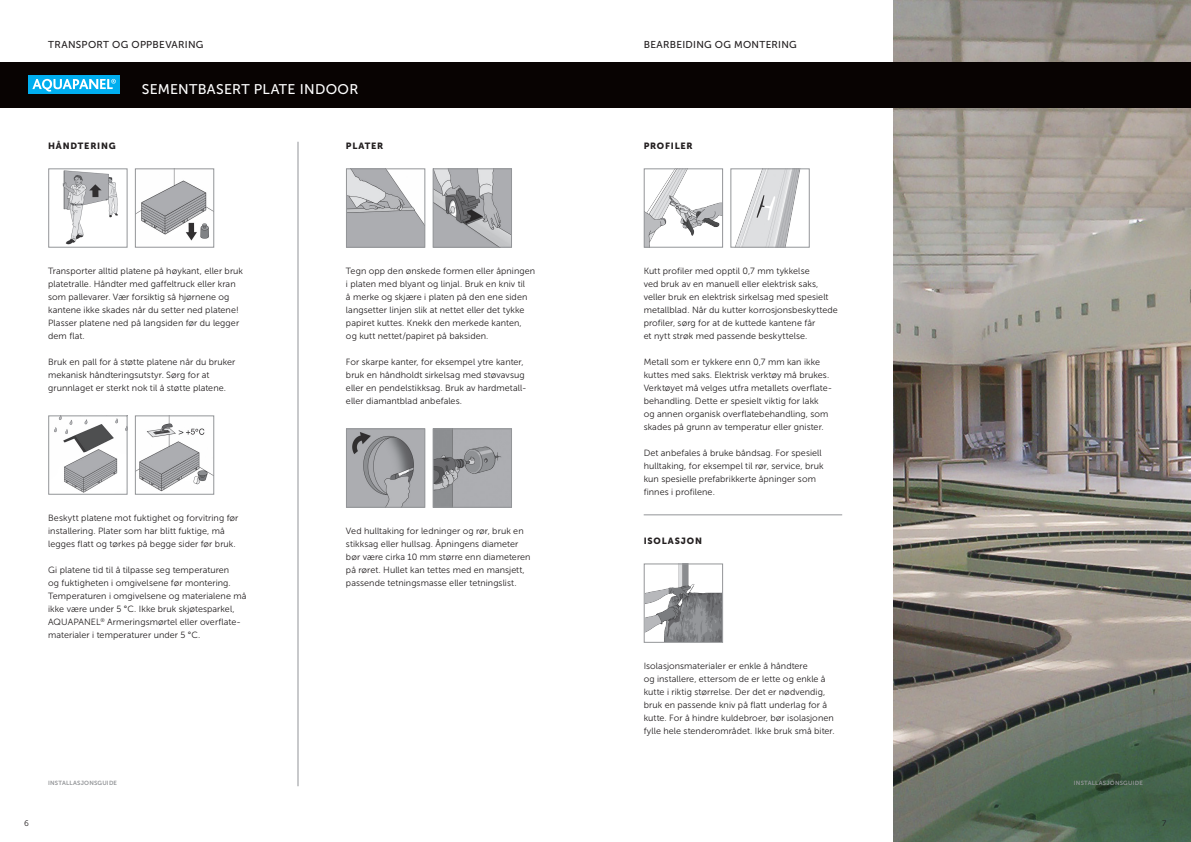
<style>
.page{position:relative;width:1191px;height:842px;background:#fff}
.page>*{position:absolute;margin:0;border:0;box-sizing:border-box;transform-origin:0 0}
.t1{font:14px "Museo Sans 500";letter-spacing:.02em;color:#fff}
.t2{font:10px "Museo Sans 500";letter-spacing:.03em;color:#231f20}
.t3{font:9px/13px "Museo Sans 300";letter-spacing:.01em;color:#231f20}
.t4{font:9px "Museo Sans 900";letter-spacing:.085em;color:#231f20}
.t5{font:8px "Museo Sans 300";color:#231f20}
.t6{font:6px "Museo Sans 700";letter-spacing:.03em;color:#939598}
</style>
<div class="page">
<img style="left:893px;top:0;width:298px;height:842px">
<div style="left:0;top:62px;width:1191px;height:46px;background:#080302"></div>
<img style="left:348px;top:170px;width:75px;height:76px">
<div style="left:346px;top:168px;width:79px;height:80px;border:1px solid #939598"></div>
<img style="left:434px;top:170px;width:76px;height:76px">
<div style="left:432px;top:168px;width:80px;height:80px;border:1px solid #939598"></div>
<img style="left:348px;top:430px;width:75px;height:76px">
<div style="left:346px;top:428px;width:79px;height:80px;border:1px solid #939598"></div>
<img style="left:434px;top:430px;width:76px;height:76px">
<div style="left:432px;top:428px;width:80px;height:80px;border:1px solid #939598"></div>
<hr style="left:643px;top:515px;width:199px;height:1px;background:#939598">
<img style="left:645px;top:170px;width:76px;height:76px">
<div style="left:643px;top:168px;width:80px;height:80px;border:1px solid #939598"></div>
<img style="left:735px;top:170px;width:65px;height:76px">
<div style="left:730px;top:168px;width:79px;height:80px;border:1px solid #939598"></div>
<img style="left:62px;top:170px;width:56px;height:75px">
<div style="left:48px;top:168px;width:80px;height:80px;border:1px solid #939598"></div>
<img style="left:137px;top:170px;width:75px;height:71px">
<div style="left:135px;top:168px;width:79px;height:80px;border:1px solid #939598"></div>
<img style="left:54px;top:417px;width:72px;height:76px">
<div style="left:48px;top:415px;width:80px;height:80px;border:1px solid #939598"></div>
<img style="left:137px;top:417px;width:75px;height:75px">
<div style="left:135px;top:415px;width:79px;height:80px;border:1px solid #939598"></div>
<img style="left:645px;top:565px;width:76px;height:76px">
<div style="left:643px;top:563px;width:80px;height:80px;border:1px solid #939598"></div>
<hr style="left:298px;top:142px;width:1px;height:644px;background:#939598">
<div style="left:28px;top:75px;width:92px;height:19px;background:#00aeef"></div>
<svg style="left:32px;top:79px;width:84px;height:13px"></svg>
<p class="t2" style="left:48px;top:39px;width:157px">TRANSPORT OG OPPBEVARING</p>
<p class="t2" style="left:643px;top:39px;width:155px">BEARBEIDING OG MONTERING</p>
<h1 class="t1" style="left:142px;top:81px;width:218px">SEMENTBASERT PLATE INDOOR</h1>
<p class="t4" style="left:48px;top:140px;width:69px">HÅNDTERING</p>
<p class="t4" style="left:346px;top:140px;width:39px">PLATER</p>
<p class="t4" style="left:643px;top:140px;width:51px">PROFILER</p>
<p class="t3" style="left:48px;top:264px;width:196px">Transporter alltid platene på høykant, eller bruk platetralle. Håndter med gaffeltruck eller kran som pallevarer. Vær forsiktig så hjørnene og kantene ikke skades når du setter ned platene!<br>Plasser platene ned på langsiden før du legger dem flat.</p>
<p class="t3" style="left:48px;top:355px;width:189px">Bruk en pall for å støtte platene når du bruker mekanisk håndteringsutstyr. Sørg for at grunnlaget er sterkt nok til å støtte platene.</p>
<p class="t3" style="left:48px;top:511px;width:192px">Beskytt platene mot fuktighet og forvitring før installering. Plater som har blitt fuktige, må legges flatt og tørkes på begge sider før bruk.</p>
<p class="t3" style="left:48px;top:563px;width:200px">Gi platene tid til å tilpasse seg temperaturen<br>og fuktigheten i omgivelsene før montering.<br>Temperaturen i omgivelsene og materialene må ikke være under 5 °C. Ikke bruk skjøtesparkel, AQUAPANEL<sup>®</sup> Armeringsmørtel eller overflate&shy;materialer i temperaturer under 5 °C.</p>
<p class="t3" style="left:346px;top:264px;width:191px">Tegn opp den ønskede formen eller åpningen i platen med blyant og linjal. Bruk en kniv til<br>å merke og skjære i platen på den ene siden langsetter linjen slik at nettet eller det tykke papiret kuttes. Knekk den merkede kanten,<br>og kutt nettet/papiret på baksiden.</p>
<p class="t3" style="left:346px;top:355px;width:182px">For skarpe kanter, for eksempel ytre kanter, bruk en håndholdt sirkelsag med støvavsug eller en pendelstikksag. Bruk av hardmetall&shy;eller diamantblad anbefales.</p>
<p class="t3" style="left:346px;top:524px;width:186px">Ved hulltaking for ledninger og rør, bruk en stikksag eller hullsag. Åpningens diameter bør være cirka 10 mm større enn diameteren på røret. Hullet kan tettes med en mansjett, passende tetningsmasse eller tetningslist.</p>
<p class="t3" style="left:643px;top:264px;width:196px">Kutt profiler med opptil 0,7 mm tykkelse<br>ved bruk av en manuell eller elektrisk saks, veller bruk en elektrisk sirkelsag med spesielt metallblad. Når du kutter korrosjonsbeskyttede profiler, sørg for at de kuttede kantene får<br>et nytt strøk med passende beskyttelse.</p>
<p class="t3" style="left:643px;top:355px;width:190px">Metall som er tykkere enn 0,7 mm kan ikke kuttes med saks. Elektrisk verktøy må brukes.<br>Verktøyet må velges utfra metallets overflate&shy;behandling. Dette er spesielt viktig for lakk<br>og annen organisk overflatebehandling, som skades på grunn av temperatur eller gnister.</p>
<p class="t3" style="left:643px;top:446px;width:181px">Det anbefales å bruke båndsag. For spesiell hulltaking, for eksempel til rør, service, bruk kun spesielle prefabrikkerte åpninger som finnes i profilene.</p>
<p class="t4" style="left:643px;top:535px;width:60px">ISOLASJON</p>
<p class="t3" style="left:643px;top:659px;width:192px">Isolasjonsmaterialer er enkle å håndtere<br>og installere, ettersom de er lette og enkle å kutte i riktig størrelse. Der det er nødvendig, bruk en passende kniv på flatt underlag for å kutte. For å hindre kuldebroer, bør isolasjonen fylle hele stenderområdet. Ikke bruk små biter.</p>
<p class="t6" style="left:48px;top:780px;width:70px">INSTALLASJONSGUIDE</p>
<p class="t6" style="left:1073px;top:780px;width:70px">INSTALLASJONSGUIDE</p>
<p class="t5" style="left:24px;top:819px;width:6px">6</p>
<p class="t5" style="left:1162px;top:819px;width:6px">7</p>
</div>
